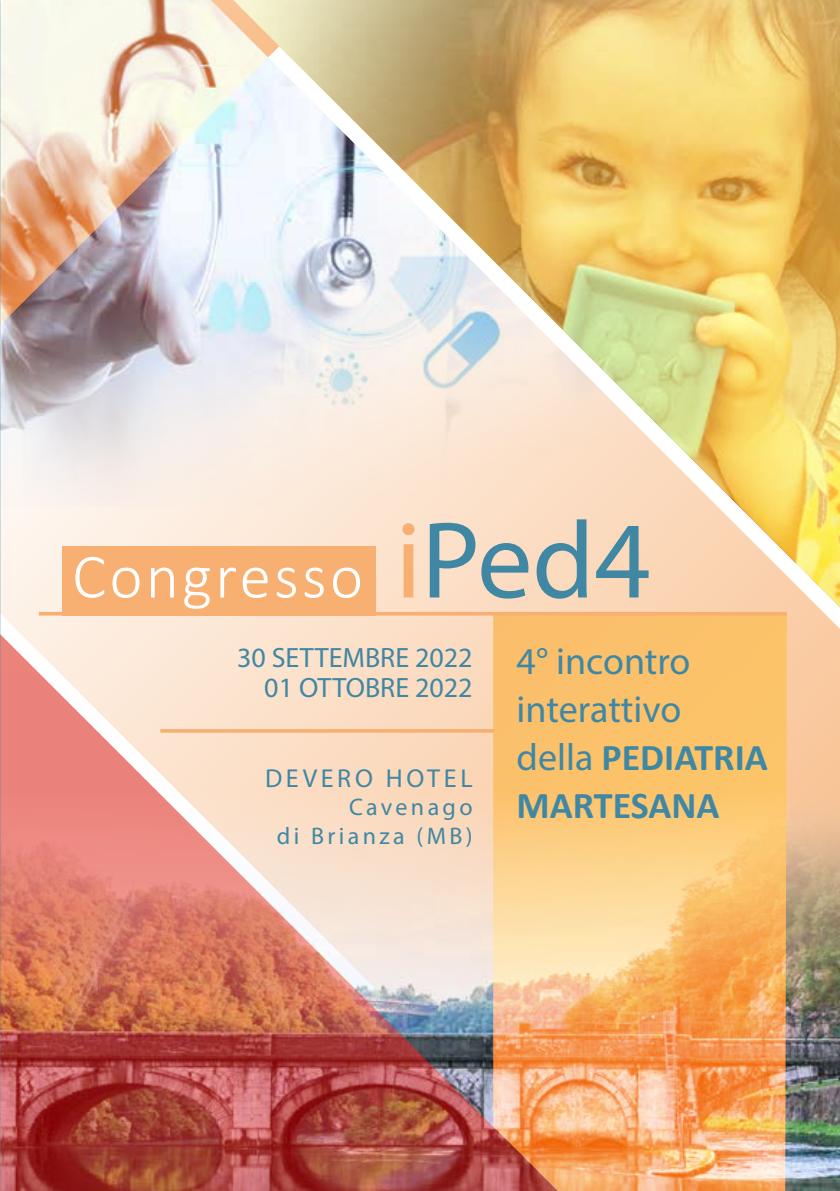
<style>
.page{position:relative;width:840px;height:1191px;background:#fff}
.page>*{position:absolute;margin:0;border:0;box-sizing:border-box;transform-origin:0 0}
.t1{font:300 63.6px "Calibri";letter-spacing:.05em;color:#fff}
.t2{font:700 38px/48px "Calibri";color:#4087a4}
.t3{font:38px/48px "Myriad Pro";color:#4087a4}
.t4{font:28px/30px "Myriad Pro";color:#4087a4;text-align:right}
.t5{font:26px "Myriad Pro";letter-spacing:.14em;color:#4087a4}
.t6{font:24px/28.8px "Myriad Pro";letter-spacing:.14em;color:#4087a4;text-align:right}
.s1{font-family:"Myriad Pro";font-weight:400;font-size:110px;color:#f8b072}
.s2{font-family:"Myriad Pro";font-weight:400;font-size:110px;color:#4087a4}
.s3{font-family:"Myriad Pro";font-weight:400}
</style>
<div class="page">
<img style="left:786px;top:678px;width:53px;height:513px">
<svg style="left:0;top:0;width:22px;height:542px"></svg>
<img style="left:0;top:542px;width:493px;height:649px">
<img style="left:22px;top:0;width:817px;height:678px">
<svg style="left:493px;top:615px;width:293px;height:576px"></svg>
<hr style="left:39px;top:612px;width:747px;height:3px;background:#f8b072">
<div style="left:62px;top:546px;width:313px;height:69px;background:#f8b072"></div>
<hr style="left:160px;top:729px;width:334px;height:3px;background:#f8b072">
<h1 class="t1" style="left:72px;top:537px;width:580px">Congresso <span class="s1">i</span><span class="s2">Ped4</span></h1>
<h2 class="t3" style="left:516px;top:636px;width:175px">4° incontro interattivo</h2>
<h2 class="t2" style="left:516px;top:733px;width:253px"><span class="s3">della</span> PEDIATRIA<br>MARTESANA</h2>
<p class="t4" style="left:237px;top:641px;width:237px">30 SETTEMBRE 2022<br>01 OTTOBRE 2022</p>
<p class="t5" style="left:265px;top:762px;width:209px">DEVERO HOTEL</p>
<p class="t6" style="left:276px;top:792px;width:197px">Cavenago<br>di Brianza (MB)</p>
</div>
